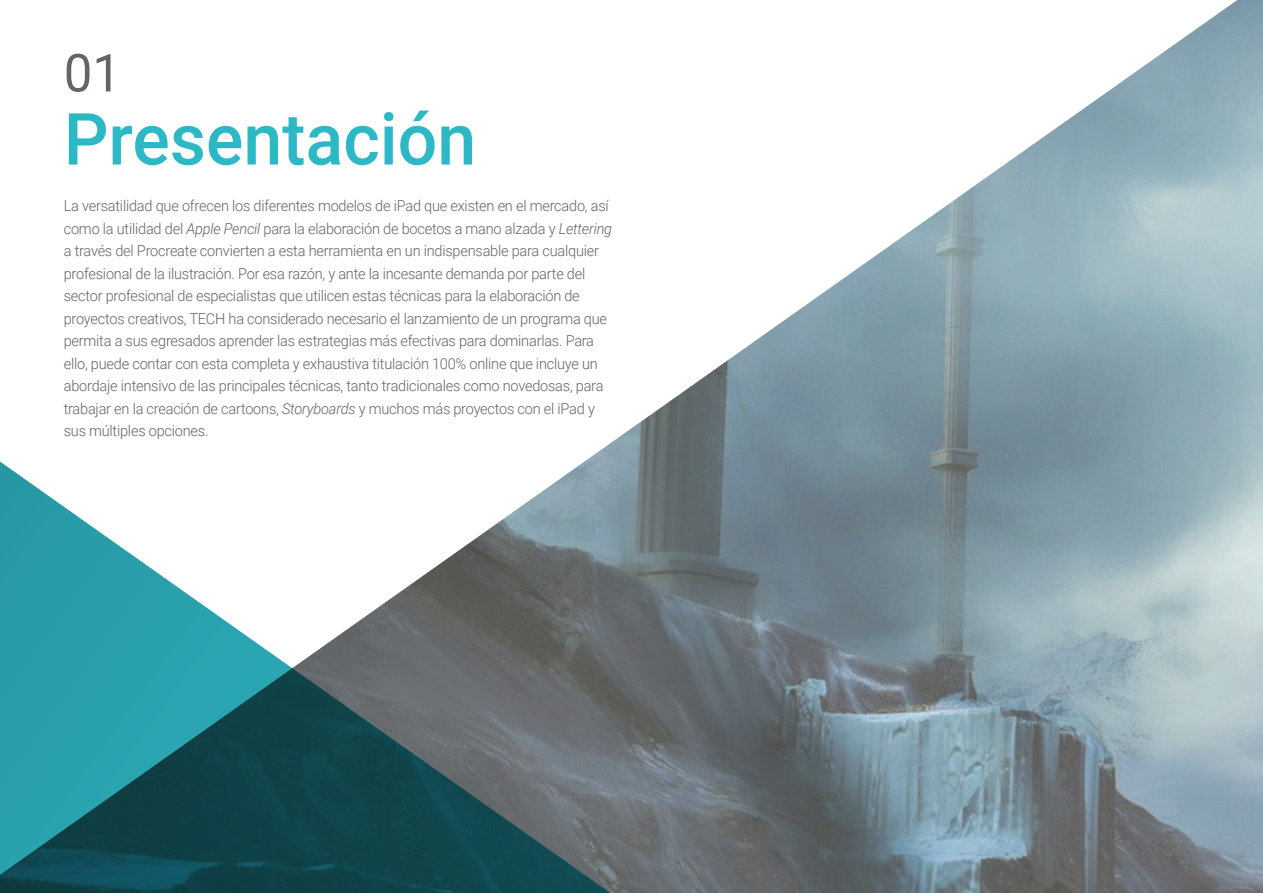
<style>
.page{position:relative;width:1263px;height:893px;background:#fff}
.page>*{position:absolute;margin:0;border:0;box-sizing:border-box;transform-origin:0 0}
.t1{font:500 72px "Roboto";color:#2db8c5}
.t2{font:52.5px "Roboto";color:#61646a}
.t3{font:300 15px/22.5px "Roboto";letter-spacing:-.015em;color:#61646a}
.s1{font-style:italic}
</style>
<div class="page">
<img style="left:607px;top:0;width:656px;height:893px">
<svg style="left:0;top:446px;width:640px;height:447px"></svg>
<h2 class="t2" style="left:64px;top:36px;width:59px">01</h2>
<h1 class="t1" style="left:64px;top:89px;width:414px">Presentación</h1>
<p class="t3" style="left:64px;top:194px;width:550px">La versatilidad que ofrecen los diferentes modelos de iPad que existen en el mercado, así como la utilidad del <span class="s1">Apple Pencil</span> para la elaboración de bocetos a mano alzada y <span class="s1">Lettering </span>a través del Procreate convierten a esta herramienta en un indispensable para cualquier profesional de la ilustración. Por esa razón, y ante la incesante demanda por parte del sector profesional de especialistas que utilicen estas técnicas para la elaboración de proyectos creativos, TECH ha considerado necesario el lanzamiento de un programa que permita a sus egresados aprender las estrategias más efectivas para dominarlas. Para ello, puede contar con esta completa y exhaustiva titulación 100% online que incluye un abordaje intensivo de las principales técnicas, tanto tradicionales como novedosas, para trabajar en la creación de cartoons, <span class="s1">Storyboards</span> y muchos más proyectos con el iPad y sus múltiples opciones.</p>
</div>
